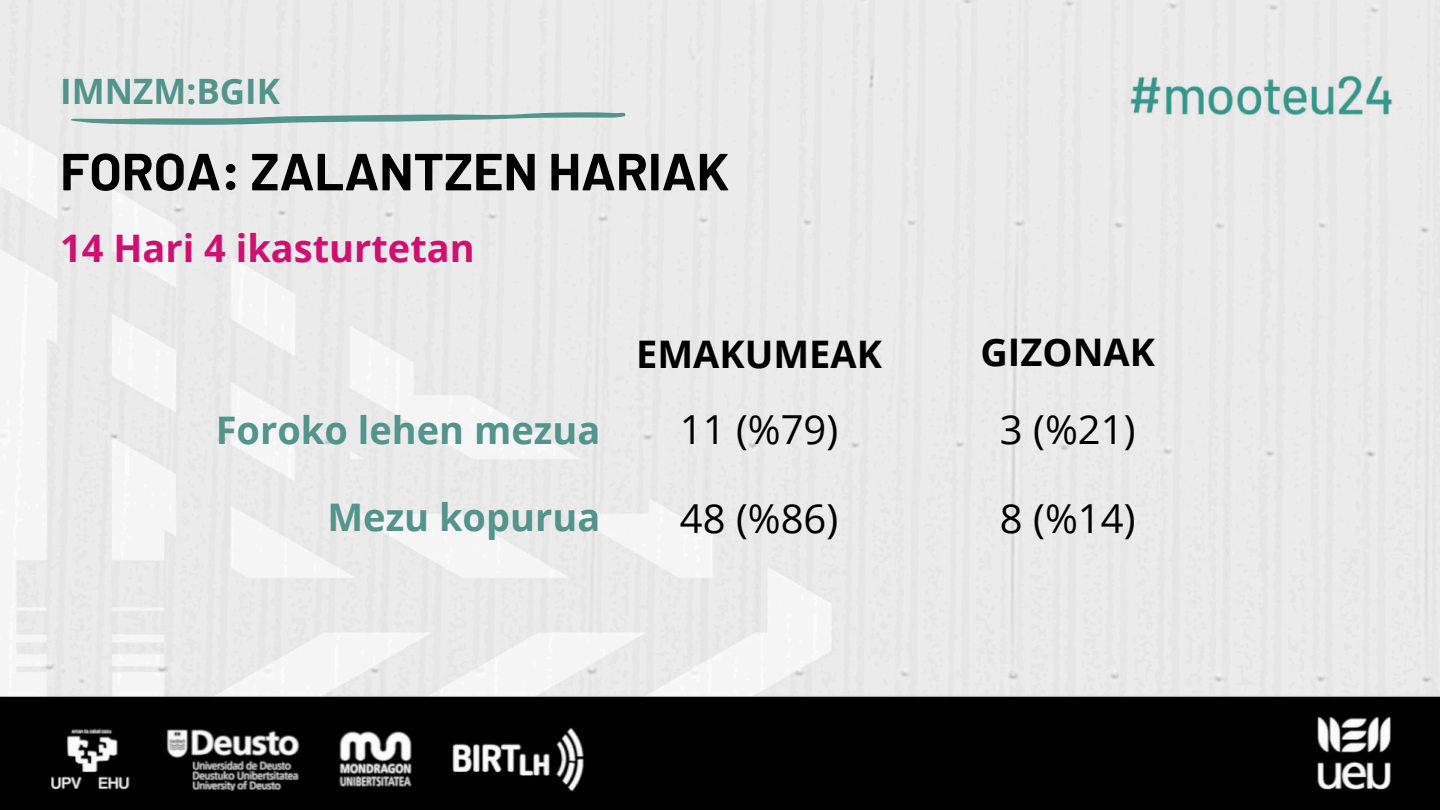
<style>
.page{position:relative;width:1440px;height:810px;background:#fff}
.page>*{position:absolute;margin:0;border:0;box-sizing:border-box;transform-origin:0 0}
.t1{font:700 52.1px "Barlow";color:#000}
.t2{font:40px "Open Sans";color:#000}
.t3{font:700 38px "Open Sans";color:#53948c}
.t4{font:700 38px "Open Sans";color:#cf1071}
.t5{font:700 38px "Open Sans";color:#000}
.t6{font:700 35px "Open Sans";color:#53948c}
</style>
<div class="page">
<img style="left:0;top:0;width:1440px;height:810px">
<svg style="left:71px;top:112px;width:554px;height:13px;background:#a9c5c1"></svg>
<h3 class="t6" style="left:60px;top:67px;width:221px">IMNZM:BGIK</h3>
<p class="t1" style="left:60px;top:138px;width:671px">FOROA: ZALANTZEN HARIAK</p>
<p class="t4" style="left:60px;top:222px;width:416px">14 Hari 4 ikasturtetan</p>
<h4 class="t3" style="left:216px;top:404px;width:386px">Foroko lehen mezua</h4>
<h1 class="t5" style="left:636px;top:327px;width:247px">EMAKUMEAK</h1>
<h3 class="t5" style="left:980px;top:326px;width:176px">GIZONAK</h3>
<h2 class="t2" style="left:680px;top:401px;width:160px">11 (%79)</h2>
<h2 class="t2" style="left:1000px;top:401px;width:137px">3 (%21)</h2>
<h3 class="t3" style="left:327px;top:491px;width:274px">Mezu kopurua</h3>
<h4 class="t2" style="left:680px;top:491px;width:160px">48 (%86)</h4>
<h4 class="t2" style="left:1000px;top:491px;width:137px">8 (%14)</h4>
</div>
